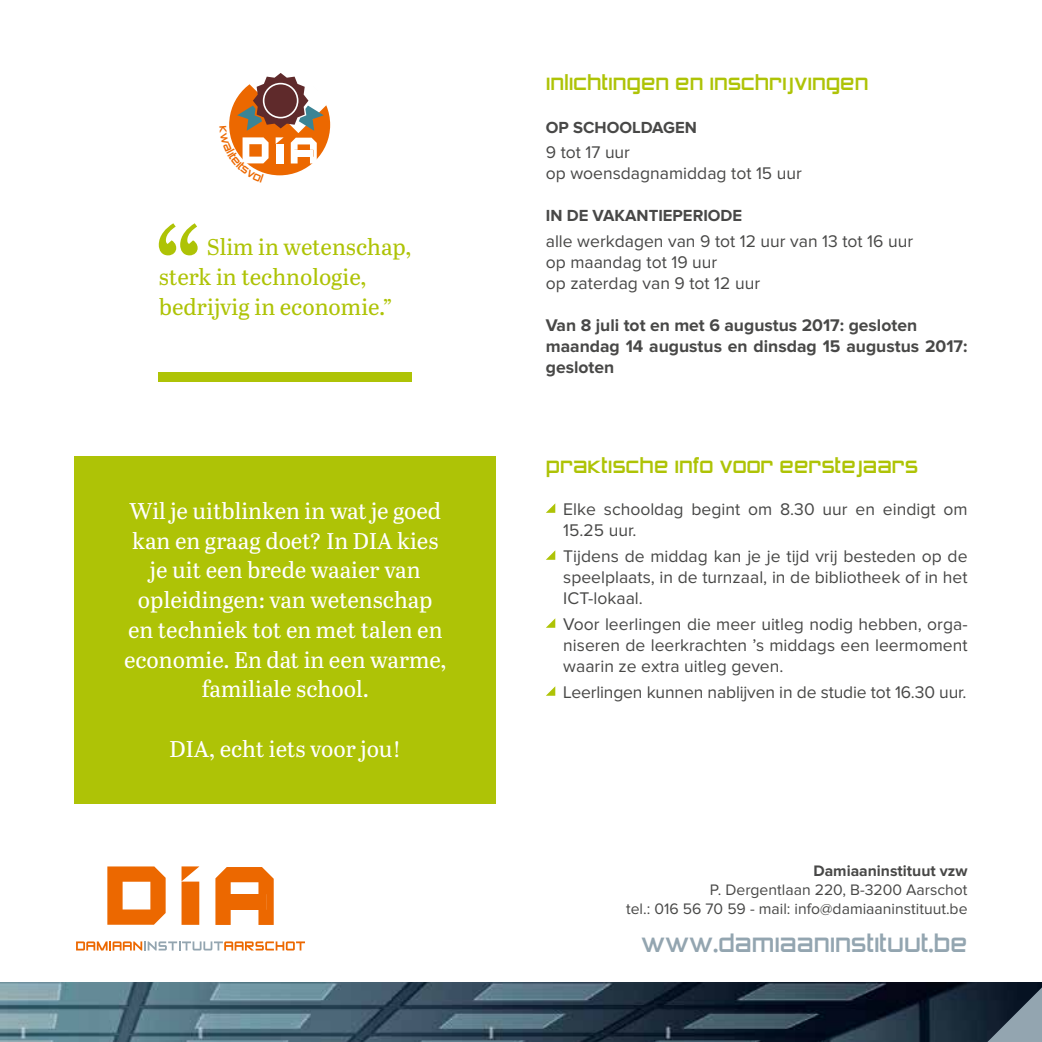
<style>
.page{position:relative;width:1042px;height:1042px;background:#fff}
.page>*{position:absolute;margin:0;border:0;box-sizing:border-box;transform-origin:0 0}
.t1{font:24.5px "Zero Twos";color:#93a5b0}
.t2{font:22.75px/29.8px "Abril Text";color:#fff;text-align:center}
.t3{font:22.75px/29.8px "Abril Text";color:#aec306}
.t4{font:21px "Zero Twos";color:#aec306}
.t5{font:17.5px/21px "Proxima Nova";color:#484847}
.t6{font:700 17.5px/21px "Proxima Nova";color:#484847}
.t7{font:700 16.62px "Proxima Nova";color:#484847}
.t8{font:15.75px/18.9px "Proxima Nova";color:#484847;text-align:right}
.t9{font:700 15.75px "Proxima Nova";color:#484847}
</style>
<div class="page">
<img style="left:0;top:982px;width:1042px;height:60px">
<div style="left:74px;top:456px;width:422px;height:348px;background:#aec306"></div>
<svg style="left:76px;top:941px;width:229px;height:9px"></svg>
<svg style="left:107px;top:866px;width:59px;height:59px"></svg>
<div style="left:181px;top:881px;width:18px;height:44px;background:#ec6800"></div>
<svg style="left:181px;top:866px;width:18px;height:16px"></svg>
<svg style="left:215px;top:867px;width:59px;height:58px"></svg>
<div style="left:231px;top:894px;width:27px;height:16px;background:#ec6800"></div>
<div style="left:258px;top:894px;width:8px;height:16px;background:#ec6800"></div>
<div style="left:223px;top:894px;width:9px;height:16px;background:#ec6800"></div>
<svg style="left:987px;top:987px;width:55px;height:55px"></svg>
<svg style="left:546px;top:503px;width:9px;height:10px"></svg>
<svg style="left:546px;top:550px;width:9px;height:10px"></svg>
<svg style="left:546px;top:618px;width:9px;height:10px"></svg>
<svg style="left:546px;top:686px;width:9px;height:10px"></svg>
<svg style="left:159px;top:223px;width:39px;height:32px"></svg>
<div style="left:159px;top:372px;width:253px;height:10px;background:#aec306"></div>
<svg style="left:229px;top:73px;width:101px;height:103px"></svg>
<h2 class="t3" style="left:159px;top:231px;width:254px;text-indent:48px">Slim in wetenschap, sterk in technologie, bedrijvig in economie.”</h2>
<h2 class="t2" style="left:124px;top:495px;width:324px">Wil je uitblinken in wat je goed kan en graag doet? In DIA kies je uit een brede waaier van opleidingen: van wetenschap en techniek tot en met talen en economie. En dat in een warme, familiale school.</h2>
<h2 class="t2" style="left:169px;top:733px;width:233px">DIA, echt iets voor jou!</h2>
<p class="t4" style="left:546px;top:74px;width:324px">inlichtingen en inschrijvingen</p>
<p class="t7" style="left:546px;top:117px;width:152px">OP SCHOOLDAGEN</p>
<p class="t5" style="left:546px;top:143px;width:258px">9 tot 17 uur<br>op woensdagnamiddag tot 15 uur</p>
<p class="t7" style="left:546px;top:206px;width:198px">IN DE VAKANTIEPERIODE</p>
<p class="t5" style="left:546px;top:232px;width:369px">alle werkdagen van 9 tot 12 uur van 13 tot 16 uur op maandag tot 19 uur<br>op zaterdag van 9 tot 12 uur</p>
<p class="t6" style="left:546px;top:315px;width:423px">Van 8 juli tot en met 6 augustus 2017: gesloten maandag 14 augustus en dinsdag 15 augustus 2017: gesloten</p>
<p class="t4" style="left:546px;top:456px;width:374px">praktische info voor eerstejaars</p>
<p class="t5" style="left:563px;top:499px;width:406px">Elke schooldag begint om 8.30 uur en eindigt om<br>15.25 uur.</p>
<p class="t5" style="left:563px;top:546px;width:406px;text-align:justify">Tijdens de middag kan je je tijd vrij besteden op de speelplaats, in de turnzaal, in de bibliotheek of in het ICT-lokaal.</p>
<p class="t5" style="left:563px;top:614px;width:406px;text-align:justify">Voor leerlingen die meer uitleg nodig hebben, orga&shy;niseren de leerkrachten ’s middags een leermoment waarin ze extra uitleg geven.</p>
<p class="t5" style="left:563px;top:682px;width:405px">Leerlingen kunnen nablijven in de studie tot 16.30 uur.</p>
<p class="t9" style="left:813px;top:861px;width:156px">Damiaaninstituut vzw</p>
<p class="t8" style="left:626px;top:880px;width:343px">P. Dergentlaan 220, B-3200 Aarschot<br>tel.: 016 56 70 59 - mail: info@damiaaninstituut.be</p>
<h1 class="t1" style="left:641px;top:932px;width:328px">www.damiaaninstituut.be</h1>
</div>
